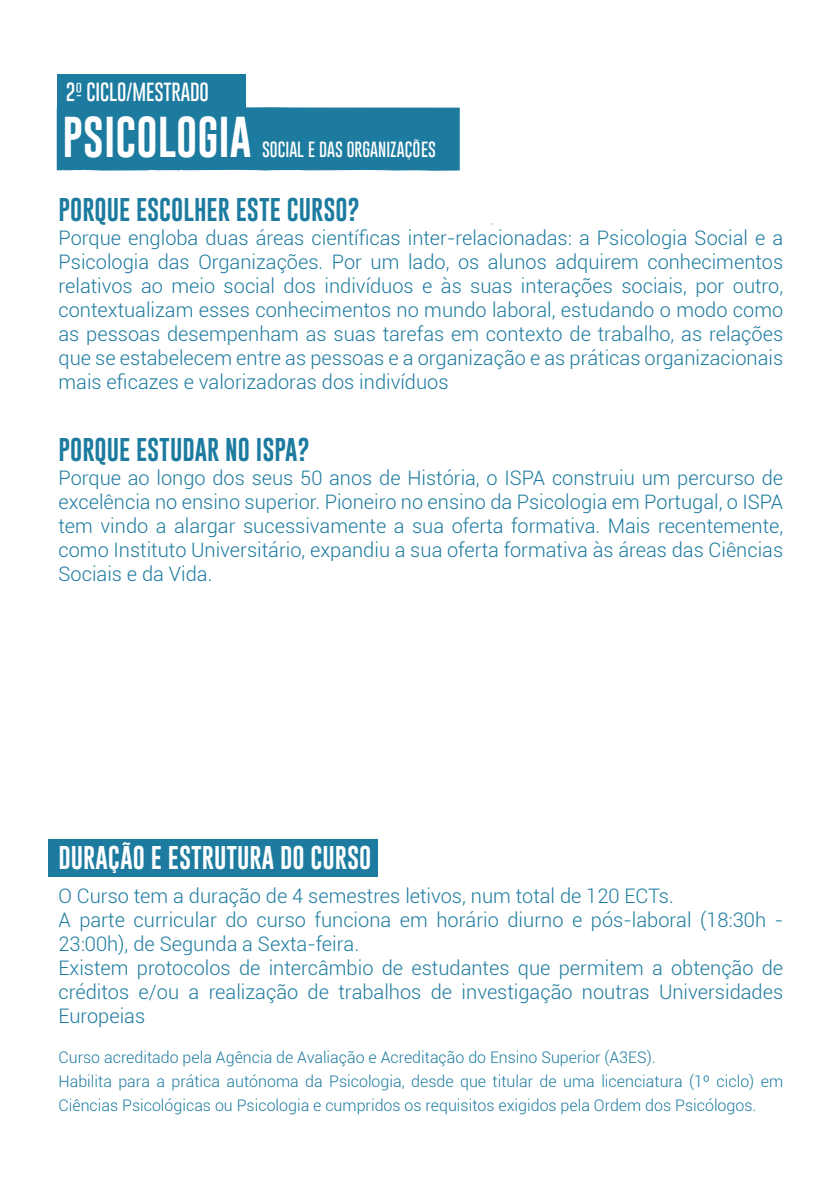
<style>
.page{position:relative;width:840px;height:1191px;background:#fff}
.page>*{position:absolute;margin:0;border:0;box-sizing:border-box;transform-origin:0 0}
.Texto_c__Bullets{font:42px "Gobold";color:#fff}
.Titulos{font:24px "Gobold";color:#1c7b9f}
.Texto_Geral{font:24px "Gobold";color:#fff}
.Texto_Geral-2{font:300 20px/24px "Roboto";color:#1c7b9f;text-align:justify}
.Texto_c__Bullets-2{font:100 19.2px "Gobold";letter-spacing:-.01em;color:#fff}
.Texto_Geral-3{font:300 16px/24px "Roboto";color:#1c7b9f}
.Texto_c__Bullets-3{font:100 16px "Gobold";color:#fff}
</style>
<div class="page">
<div style="left:49px;top:839px;width:329px;height:38px;background:#1c7b9f"></div>
<div style="left:57px;top:107px;width:403px;height:64px;background:#1c7b9f"></div>
<div style="left:57px;top:74px;width:188px;height:38px;background:#1c7b9f"></div>
<p class="Texto_c__Bullets-2" style="left:66px;top:79px;width:144px">2º CICLO/MESTRADO</p>
<p class="Texto_c__Bullets" style="left:62px;top:110px;width:190px">PSICOLOGIA</p>
<p class="Texto_c__Bullets-3" style="left:262px;top:139px;width:175px">SOCIAL E DAS ORGANIZAÇÕES</p>
<p class="Titulos" style="left:58px;top:194px;width:303px">PORQUE ESCOLHER ESTE CURSO?</p>
<p class="Texto_Geral-2" style="left:58px;top:225px;width:725px">Porque engloba duas áreas científicas inter-relacionadas: a Psicologia Social e a Psicologia das Organizações. Por um lado, os alunos adquirem conhecimentos relativos ao meio social dos indivíduos e às suas interações sociais, por outro, contextualizam esses conhecimentos no mundo laboral, estudando o modo como as pessoas desempenham as suas tarefas em contexto de trabalho, as relações que se estabelecem entre as pessoas e a organização e as práticas organizacionais mais eficazes e valorizadoras dos indivíduos</p>
<p class="Titulos" style="left:58px;top:434px;width:253px">PORQUE ESTUDAR NO ISPA?</p>
<p class="Texto_Geral-2" style="left:58px;top:465px;width:725px">Porque ao longo dos seus 50 anos de História, o ISPA construiu um percurso de excelência no ensino superior. Pioneiro no ensino da Psicologia em Portugal, o ISPA tem vindo a alargar sucessivamente a sua oferta formativa. Mais recentemente, como Instituto Universitário, expandiu a sua oferta formativa às áreas das Ciências Sociais e da Vida.</p>
<p class="Texto_Geral" style="left:58px;top:842px;width:314px">DURAÇÃO E ESTRUTURA DO CURSO</p>
<p class="Texto_Geral-2" style="left:58px;top:883px;width:616px">O Curso tem a duração de 4 semestres letivos, num total de 120 ECTs.</p>
<p class="Texto_Geral-2" style="left:58px;top:907px;width:725px">A parte curricular do curso funciona em horário diurno e pós-laboral (18:30h -<br>23:00h), de Segunda a Sexta-feira.</p>
<p class="Texto_Geral-2" style="left:58px;top:955px;width:725px">Existem protocolos de intercâmbio de estudantes que permitem a obtenção de créditos e/ou a realização de trabalhos de investigação noutras Universidades Europeias</p>
<p class="Texto_Geral-3" style="left:58px;top:1045px;width:598px">Curso acreditado pela Agência de Avaliação e Acreditação do Ensino Superior (A3ES).</p>
<p class="Texto_Geral-3" style="left:58px;top:1069px;width:725px">Habilita para a prática autónoma da Psicologia, desde que titular de uma licenciatura (1º ciclo) em<br>Ciências Psicológicas ou Psicologia e cumpridos os requisitos exigidos pela Ordem dos Psicólogos.</p>
</div>
